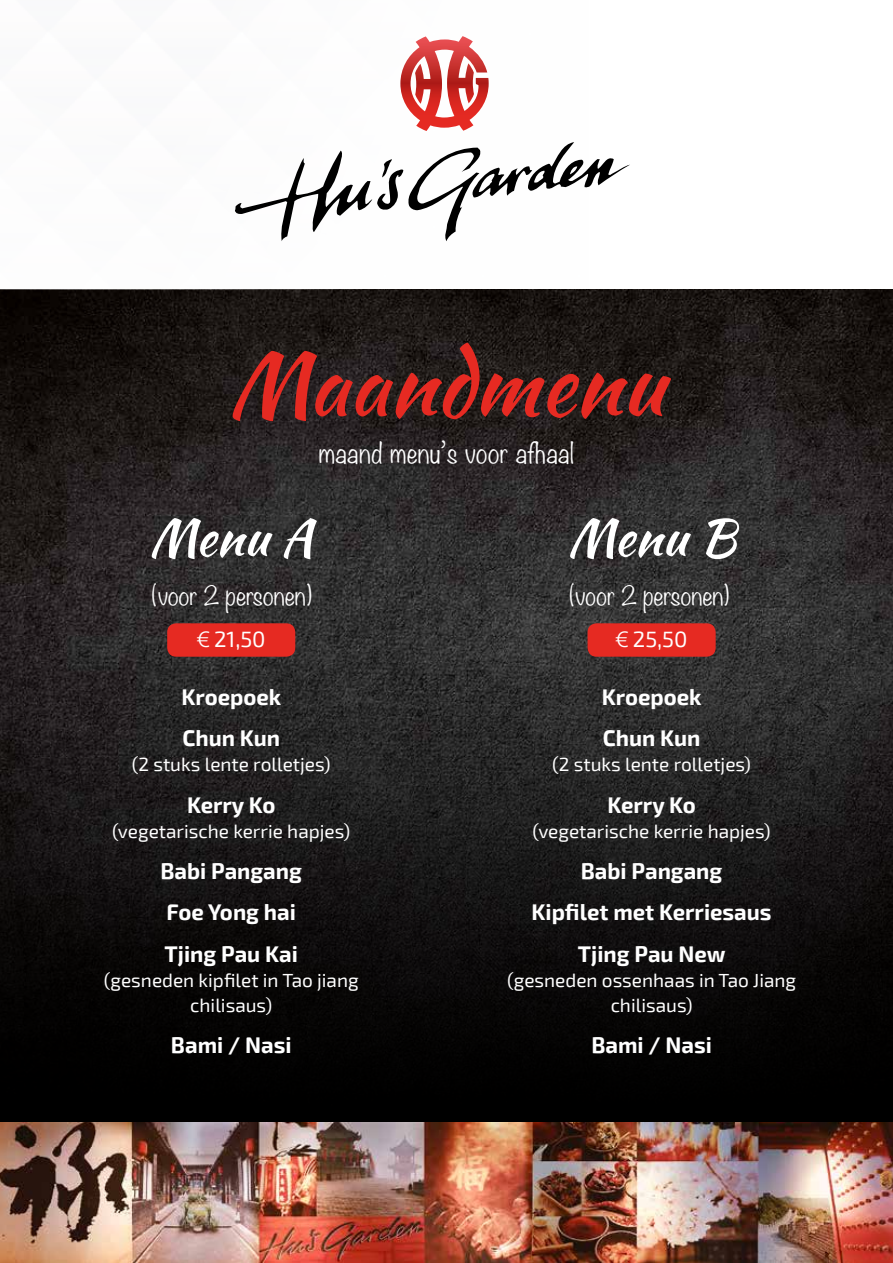
<style>
.page{position:relative;width:893px;height:1263px;background:#fff}
.page>*{position:absolute;margin:0;border:0;box-sizing:border-box;transform-origin:0 0}
.t1{font:86.7px "Kaushan Script";color:#e62a22}
.t2{font:50.7px "Kaushan Script";color:#fff}
.t3{font:300 25.35px "Noteworthy";letter-spacing:.01em;color:#fff}
.t4{font:300 23.7px "Noteworthy";color:#fff}
.t5{font:700 22.2px/41.2px "Exo 2";color:#fff}
.t6{font:22.2px "Exo 2";color:#fff}
.t7{font:19.05px/25.3px "Exo 2";color:#fff;text-align:center}
.s1{font-family:"Linotype Euro Font Ato F"}
</style>
<div class="page">
<img style="left:0;top:289px;width:893px;height:337px">
<img style="left:0;top:1121px;width:893px;height:142px">
<svg style="left:400px;top:36px;width:89px;height:95px"></svg>
<svg style="left:235px;top:142px;width:395px;height:99px"></svg>
<svg style="left:0;top:626px;width:893px;height:495px;background:#161515"></svg>
<div style="left:167px;top:623px;width:128px;height:34px;background:#e62a22;border-radius:9px"></div>
<div style="left:588px;top:623px;width:128px;height:34px;background:#e62a22;border-radius:9px"></div>
<h1 class="t1" style="left:229px;top:321px;width:437px">Maandmenu</h1>
<h3 class="t3" style="left:319px;top:430px;width:257px">maand menu’s voor afhaal</h3>
<h2 class="t2" style="left:149px;top:500px;width:165px">Menu A</h2>
<h2 class="t2" style="left:568px;top:500px;width:169px">Menu B</h2>
<p class="t4" style="left:152px;top:575px;width:161px">(voor 2 personen)</p>
<p class="t4" style="left:569px;top:575px;width:161px">(voor 2 personen)</p>
<p class="t6" style="left:197px;top:626px;width:70px"><span class="s1">1</span> 21,50</p>
<p class="t6" style="left:616px;top:626px;width:73px"><span class="s1">1</span> 25,50</p>
<p class="t5" style="left:181px;top:677px;width:101px">Kroepoek<br>Chun Kun</p>
<p class="t7" style="left:132px;top:752px;width:200px">(2 stuks lente rolletjes)</p>
<p class="t5" style="left:187px;top:785px;width:90px">Kerry Ko</p>
<p class="t7" style="left:112px;top:819px;width:240px">(vegetarische kerrie hapjes)</p>
<p class="t5" style="left:160px;top:851px;width:143px">Babi Pangang<br>Foe Yong hai<br>Tjing Pau Kai</p>
<p class="t7" style="left:104px;top:968px;width:256px">(gesneden kipfilet in Tao jiang chilisaus)</p>
<p class="t5" style="left:171px;top:1025px;width:122px">Bami / Nasi</p>
<p class="t5" style="left:602px;top:677px;width:101px">Kroepoek<br>Chun Kun</p>
<p class="t7" style="left:552px;top:752px;width:200px">(2 stuks lente rolletjes)</p>
<p class="t5" style="left:607px;top:785px;width:90px">Kerry Ko</p>
<p class="t7" style="left:532px;top:819px;width:240px">(vegetarische kerrie hapjes)</p>
<p class="t5" style="left:532px;top:851px;width:242px;text-align:center">Babi Pangang<br>Kipfilet met Kerriesaus<br>Tjing Pau New</p>
<p class="t7" style="left:507px;top:968px;width:291px">(gesneden ossenhaas in Tao Jiang chilisaus)</p>
<p class="t5" style="left:591px;top:1025px;width:122px">Bami / Nasi</p>
</div>
